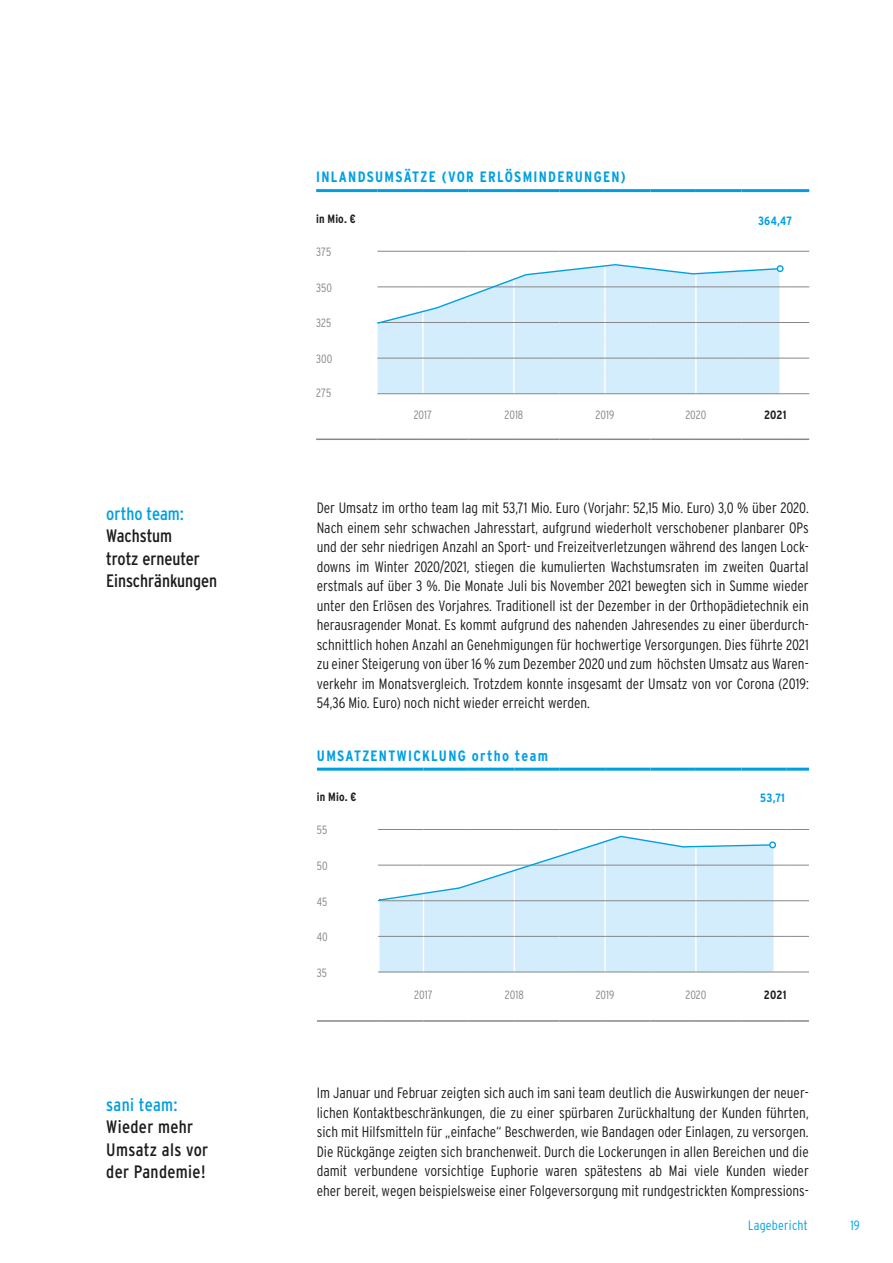
<style>
.page{position:relative;width:893px;height:1263px;background:#fff}
.page>*{position:absolute;margin:0;border:0;box-sizing:border-box;transform-origin:0 0}
.t1{font:condensed 18px/22.5px "Interstate";letter-spacing:-.005em;color:#1d1d1b}
.t2{font:condensed 18px/22.5px "Interstate";letter-spacing:.02em;color:#1d1d1b}
.t3{font:condensed 18px "Interstate";letter-spacing:.005em;color:#009fe3}
.t4{font:300 condensed 15px/19.5px "Interstate";color:#1d1d1b;text-align:justify}
.t5{font:700 condensed 15px "Interstate";letter-spacing:.085em;color:#009fe3}
.t6{font:300 condensed 13.5px "Interstate";letter-spacing:.02em;color:#009fe3}
.t7{font:300 condensed 12px "Interstate";color:#878787}
.t8{font:700 condensed 12px "Interstate";letter-spacing:.01em;color:#1d1d1b}
.t9{font:700 condensed 12px "Interstate";letter-spacing:.02em;color:#009fe3}
</style>
<div class="page">
<hr style="left:316px;top:189px;width:61px;height:3px;background:#009fe3">
<hr style="left:377px;top:189px;width:46px;height:3px;background:#009fe3">
<hr style="left:423px;top:189px;width:45px;height:3px;background:#009fe3">
<hr style="left:468px;top:189px;width:46px;height:3px;background:#009fe3">
<hr style="left:514px;top:189px;width:45px;height:3px;background:#009fe3">
<hr style="left:559px;top:189px;width:46px;height:3px;background:#009fe3">
<hr style="left:605px;top:189px;width:45px;height:3px;background:#009fe3">
<hr style="left:650px;top:189px;width:46px;height:3px;background:#009fe3">
<hr style="left:696px;top:189px;width:45px;height:3px;background:#009fe3">
<hr style="left:741px;top:189px;width:46px;height:3px;background:#009fe3">
<hr style="left:787px;top:189px;width:22px;height:3px;background:#009fe3">
<hr style="left:741px;top:251px;width:46px;height:1px;background:#878787">
<svg style="left:787px;top:251px;width:22px;height:1px"></svg>
<hr style="left:741px;top:286px;width:46px;height:1px;background:#878787">
<svg style="left:787px;top:286px;width:22px;height:1px"></svg>
<hr style="left:741px;top:322px;width:46px;height:1px;background:#878787">
<svg style="left:787px;top:322px;width:22px;height:1px"></svg>
<hr style="left:741px;top:358px;width:46px;height:1px;background:#878787">
<svg style="left:787px;top:358px;width:22px;height:1px"></svg>
<hr style="left:377px;top:393px;width:46px;height:1px;background:#878787">
<hr style="left:423px;top:393px;width:45px;height:1px;background:#878787">
<hr style="left:468px;top:393px;width:46px;height:1px;background:#878787">
<hr style="left:514px;top:393px;width:45px;height:1px;background:#878787">
<hr style="left:559px;top:393px;width:46px;height:1px;background:#878787">
<hr style="left:605px;top:393px;width:45px;height:1px;background:#878787">
<hr style="left:650px;top:393px;width:46px;height:1px;background:#878787">
<hr style="left:696px;top:393px;width:45px;height:1px;background:#878787">
<hr style="left:741px;top:393px;width:46px;height:1px;background:#878787">
<svg style="left:787px;top:393px;width:22px;height:1px"></svg>
<hr style="left:316px;top:438px;width:61px;height:2px;background:#878787">
<hr style="left:377px;top:438px;width:46px;height:2px;background:#878787">
<hr style="left:423px;top:438px;width:45px;height:2px;background:#878787">
<hr style="left:468px;top:438px;width:46px;height:2px;background:#878787">
<hr style="left:514px;top:438px;width:45px;height:2px;background:#878787">
<hr style="left:559px;top:438px;width:46px;height:2px;background:#878787">
<hr style="left:605px;top:438px;width:45px;height:2px;background:#878787">
<hr style="left:650px;top:438px;width:46px;height:2px;background:#878787">
<hr style="left:696px;top:438px;width:45px;height:2px;background:#878787">
<hr style="left:741px;top:438px;width:46px;height:2px;background:#878787">
<hr style="left:787px;top:438px;width:22px;height:2px;background:#878787">
<svg style="left:377px;top:250px;width:402px;height:143px"></svg>
<div style="left:777px;top:265px;width:7px;height:7px;border:1px solid #009fe3;border-radius:50%"></div>
<hr style="left:317px;top:768px;width:61px;height:3px;background:#009fe3">
<hr style="left:378px;top:768px;width:45px;height:3px;background:#009fe3">
<hr style="left:423px;top:768px;width:46px;height:3px;background:#009fe3">
<hr style="left:469px;top:768px;width:45px;height:3px;background:#009fe3">
<hr style="left:514px;top:768px;width:46px;height:3px;background:#009fe3">
<hr style="left:560px;top:768px;width:45px;height:3px;background:#009fe3">
<hr style="left:605px;top:768px;width:45px;height:3px;background:#009fe3">
<hr style="left:650px;top:768px;width:46px;height:3px;background:#009fe3">
<hr style="left:696px;top:768px;width:45px;height:3px;background:#009fe3">
<hr style="left:741px;top:768px;width:46px;height:3px;background:#009fe3">
<hr style="left:787px;top:768px;width:22px;height:3px;background:#009fe3">
<hr style="left:741px;top:829px;width:46px;height:1px;background:#878787">
<svg style="left:787px;top:829px;width:22px;height:1px"></svg>
<hr style="left:741px;top:865px;width:46px;height:1px;background:#878787">
<svg style="left:787px;top:865px;width:22px;height:1px"></svg>
<hr style="left:741px;top:900px;width:46px;height:1px;background:#878787">
<svg style="left:787px;top:900px;width:22px;height:1px"></svg>
<hr style="left:741px;top:936px;width:46px;height:1px;background:#878787">
<svg style="left:787px;top:936px;width:22px;height:1px"></svg>
<hr style="left:378px;top:971px;width:45px;height:1px;background:#878787">
<hr style="left:423px;top:971px;width:46px;height:1px;background:#878787">
<hr style="left:469px;top:971px;width:45px;height:1px;background:#878787">
<hr style="left:514px;top:971px;width:46px;height:1px;background:#878787">
<hr style="left:560px;top:971px;width:45px;height:1px;background:#878787">
<hr style="left:605px;top:971px;width:45px;height:1px;background:#878787">
<hr style="left:650px;top:971px;width:46px;height:1px;background:#878787">
<hr style="left:696px;top:971px;width:45px;height:1px;background:#878787">
<hr style="left:741px;top:971px;width:46px;height:1px;background:#878787">
<svg style="left:787px;top:971px;width:22px;height:1px"></svg>
<hr style="left:317px;top:1020px;width:61px;height:2px;background:#878787">
<hr style="left:378px;top:1020px;width:45px;height:2px;background:#878787">
<hr style="left:423px;top:1020px;width:46px;height:2px;background:#878787">
<hr style="left:469px;top:1020px;width:45px;height:2px;background:#878787">
<hr style="left:514px;top:1020px;width:46px;height:2px;background:#878787">
<hr style="left:560px;top:1020px;width:45px;height:2px;background:#878787">
<hr style="left:605px;top:1020px;width:45px;height:2px;background:#878787">
<hr style="left:650px;top:1020px;width:46px;height:2px;background:#878787">
<hr style="left:696px;top:1020px;width:45px;height:2px;background:#878787">
<hr style="left:741px;top:1020px;width:46px;height:2px;background:#878787">
<hr style="left:787px;top:1020px;width:22px;height:2px;background:#878787">
<svg style="left:377px;top:829px;width:394px;height:142px"></svg>
<div style="left:769px;top:841px;width:7px;height:7px;border:1px solid #009fe3;border-radius:50%"></div>
<p class="t3" style="left:106px;top:502px;width:79px">ortho team:</p>
<p class="t1" style="left:106px;top:524px;width:113px">Wachstum<br>trotz erneuter<br>Einschränkungen</p>
<p class="t3" style="left:106px;top:1093px;width:73px">sani team:</p>
<p class="t2" style="left:106px;top:1115px;width:103px">Wieder mehr<br>Umsatz als vor der Pandemie!</p>
<p class="t5" style="left:316px;top:168px;width:311px">INLANDSUMSÄTZE (VOR ERLÖSMINDERUNGEN)</p>
<p class="t8" style="left:316px;top:212px;width:41px">in Mio. €</p>
<p class="t7" style="left:316px;top:245px;width:17px">375</p>
<p class="t7" style="left:316px;top:280px;width:17px">350</p>
<p class="t7" style="left:316px;top:316px;width:17px">325</p>
<p class="t7" style="left:316px;top:351px;width:18px">300</p>
<p class="t7" style="left:316px;top:386px;width:17px">275</p>
<p class="t7" style="left:414px;top:407px;width:20px">2017</p>
<p class="t7" style="left:504px;top:407px;width:20px">2018</p>
<p class="t7" style="left:595px;top:407px;width:20px">2019</p>
<p class="t7" style="left:685px;top:407px;width:23px">2020</p>
<p class="t8" style="left:764px;top:408px;width:24px">2021</p>
<p class="t9" style="left:758px;top:214px;width:35px">364,47</p>
<p class="t4" style="left:317px;top:498px;width:494px">Der Umsatz im ortho team lag mit 53,71 Mio. Euro (Vorjahr: 52,15 Mio. Euro) 3,0 % über 2020.<br>Nach einem sehr schwachen Jahresstart, aufgrund wiederholt verschobener planbarer OPs und der sehr niedrigen Anzahl an Sport- und Freizeitverletzungen während des langen Lock&shy;downs im Winter 2020/2021, stiegen die kumulierten Wachstumsraten im zweiten Quartal erstmals auf über 3 %. Die Monate Juli bis November 2021 bewegten sich in Summe wieder unter den Erlösen des Vorjahres. Traditionell ist der Dezember in der Orthopädietechnik ein herausragender Monat. Es kommt aufgrund des nahenden Jahresendes zu einer überdurch&shy;schnittlich hohen Anzahl an Genehmigungen für hochwertige Versorgungen. Dies führte 2021 zu einer Steigerung von über 16 % zum Dezember 2020 und zum höchsten Umsatz aus Waren&shy;verkehr im Monatsvergleich. Trotzdem konnte insgesamt der Umsatz von vor Corona (2019:<br>54,36 Mio. Euro) noch nicht wieder erreicht werden.</p>
<p class="t5" style="left:317px;top:747px;width:232px">UMSATZENTWICKLUNG ortho team</p>
<p class="t8" style="left:317px;top:790px;width:41px">in Mio. €</p>
<p class="t7" style="left:317px;top:823px;width:12px">55</p>
<p class="t7" style="left:317px;top:858px;width:12px">50</p>
<p class="t7" style="left:317px;top:894px;width:12px">45</p>
<p class="t7" style="left:317px;top:930px;width:12px">40</p>
<p class="t7" style="left:317px;top:965px;width:12px">35</p>
<p class="t7" style="left:414px;top:988px;width:20px">2017</p>
<p class="t7" style="left:505px;top:988px;width:20px">2018</p>
<p class="t7" style="left:596px;top:988px;width:20px">2019</p>
<p class="t7" style="left:685px;top:988px;width:23px">2020</p>
<p class="t8" style="left:764px;top:988px;width:24px">2021</p>
<p class="t9" style="left:760px;top:791px;width:26px">53,71</p>
<p class="t4" style="left:317px;top:1083px;width:494px">Im Januar und Februar zeigten sich auch im sani team deutlich die Auswirkungen der neuer&shy;lichen Kontaktbeschränkungen, die zu einer spürbaren Zurückhaltung der Kunden führten, sich mit Hilfsmitteln für „einfache“ Beschwerden, wie Bandagen oder Einlagen, zu versorgen.<br>Die Rückgänge zeigten sich branchenweit. Durch die Lockerungen in allen Bereichen und die damit verbundene vorsichtige Euphorie waren spätestens ab Mai viele Kunden wieder eher bereit, wegen beispielsweise einer Folgeversorgung mit rundgestrickten Kompressions-</p>
<p class="t6" style="left:748px;top:1217px;width:61px">Lagebericht</p>
<p class="t6" style="left:850px;top:1217px;width:11px">19</p>
</div>
